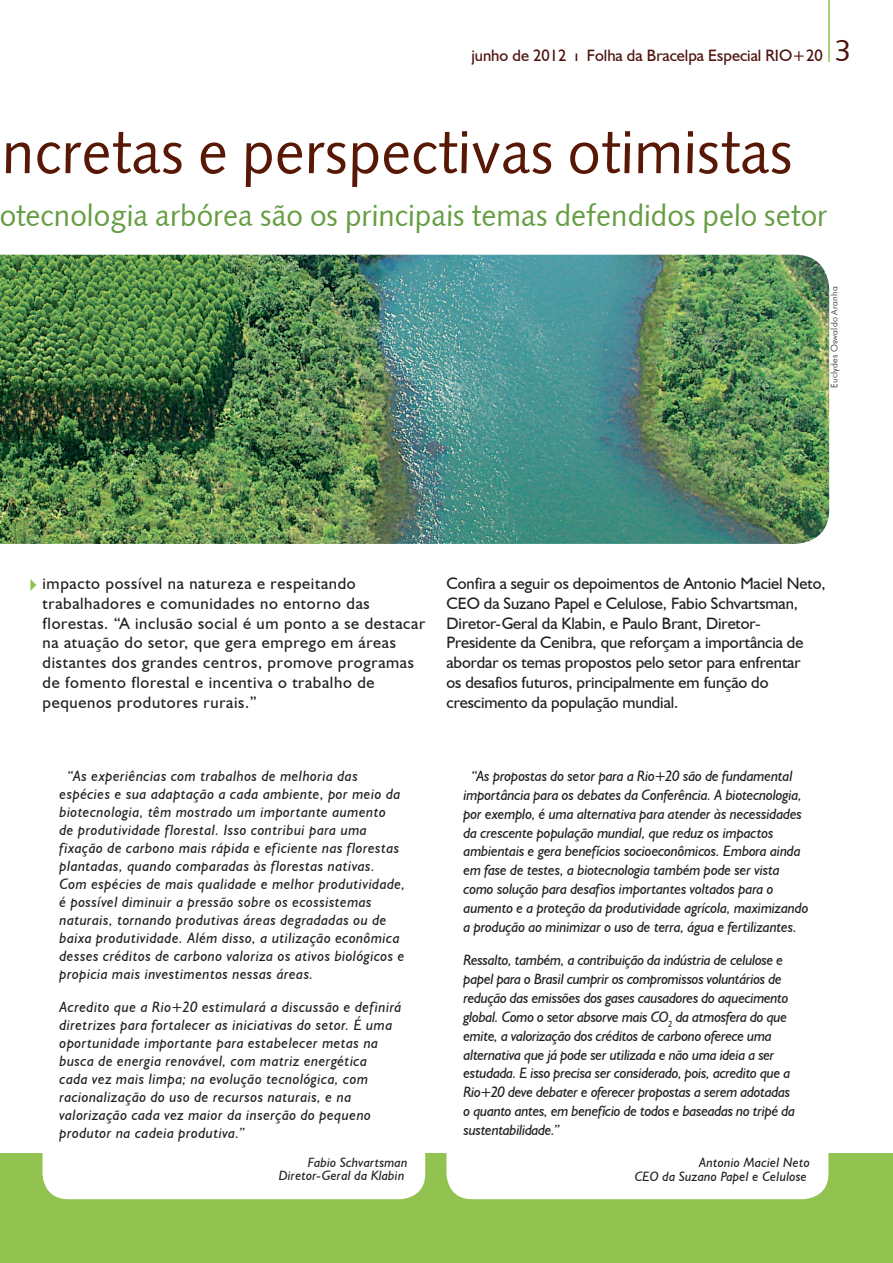
<style>
.page{position:relative;width:893px;height:1263px;background:#fff}
.page>*{position:absolute;margin:0;border:0;box-sizing:border-box;transform-origin:0 0}
.t1{font:60px "Humanist 531 BT Roman A";color:#591805}
.t2{font:30px "Humanist 531 BT Roman A";color:#659d42}
.t3{font:30px "Humanist 531 BT Roman A";color:#4b110b}
.Texto{font:16.5px/19.8px "Humanist 521 BT";letter-spacing:-.005em;color:#231f20}
.Texto-2{font:16.5px/19.8px "Humanist 521 BT";letter-spacing:.04em;color:#231f20}
.t4{font:16.5px "Humanist 521 BT";color:#4b110b}
.Texto_Box{font:italic 15px/18px "Humanist 521 BT";letter-spacing:.03em;color:#231f20}
.Texto_Box-2{font:italic 15px/18.8px "Humanist 521 BT";letter-spacing:-.02em;color:#231f20}
.Texto_Box-3{font:italic 15px/18.8px "Humanist 521 BT";letter-spacing:-.01em;color:#231f20}
.Legenda{font:italic 13.5px "Humanist 521 BT";letter-spacing:.015em;color:#231f20}
.Crédito{font:300 9px "Futura BT";letter-spacing:.015em;color:#231f20}
</style>
<div class="page">
<hr style="left:828px;top:0;width:2px;height:62px;background:#92c250">
<div style="left:0;top:1153px;width:893px;height:110px;background:#92c250"></div>
<div style="left:43px;top:753px;width:382px;height:446px;background:#fff;border-radius:26px"></div>
<div style="left:446px;top:753px;width:382px;height:446px;background:#fff;border-radius:26px"></div>
<svg style="left:30px;top:579px;width:6px;height:12px"></svg>
<img style="left:0;top:255px;width:829px;height:289px">
<p class="t4" style="left:471px;top:45px;width:353px">junho de 2012 ı Folha da Bracelpa Especial RIO+20</p>
<p class="t3" style="left:834px;top:32px;width:18px">3</p>
<h1 class="t1" style="left:2px;top:114px;width:793px">ncretas e perspectivas otimistas</h1>
<h2 class="t2" style="left:-1px;top:196px;width:830px">otecnologia arbórea são os principais temas defendidos pelo setor</h2>
<p class="Crédito" style="left:829px;top:388px;width:103px;rotate:-90deg">Euclydes Oswaldo Aranha</p>
<p class="Texto-2" style="left:43px;top:573px;width:384px">impacto possível na natureza e respeitando trabalhadores e comunidades no entorno das florestas. “A inclusão social é um ponto a se destacar na atuação do setor, que gera emprego em áreas distantes dos grandes centros, promove programas de fomento florestal e incentiva o trabalho de pequenos produtores rurais.”</p>
<p class="Texto" style="left:446px;top:573px;width:381px">Confira a seguir os depoimentos de Antonio Maciel Neto, CEO da Suzano Papel e Celulose, Fabio Schvartsman, Diretor-Geral da Klabin, e Paulo Brant, Diretor-Presidente da Cenibra, que reforçam a importância de abordar os temas propostos pelo setor para enfrentar<br>os desafios futuros, principalmente em função do crescimento da população mundial.</p>
<p class="Texto_Box" style="left:60px;top:767px;width:347px;text-indent:8px">“As experiências com trabalhos de melhoria das espécies e sua adaptação a cada ambiente, por meio da biotecnologia, têm mostrado um importante aumento<br>de produtividade florestal. Isso contribui para uma fixação de carbono mais rápida e eficiente nas florestas plantadas, quando comparadas às florestas nativas.<br>Com espécies de mais qualidade e melhor produtividade, é possível diminuir a pressão sobre os ecossistemas naturais, tornando produtivas áreas degradadas ou de baixa produtividade. Além disso, a utilização econômica desses créditos de carbono valoriza os ativos biológicos e propicia mais investimentos nessas áreas.</p>
<p class="Texto_Box" style="left:60px;top:998px;width:343px">Acredito que a Rio+20 estimulará a discussão e definirá diretrizes para fortalecer as iniciativas do setor. É uma oportunidade importante para estabelecer metas na busca de energia renovável, com matriz energética<br>cada vez mais limpa; na evolução tecnológica, com racionalização do uso de recursos naturais, e na valorização cada vez maior da inserção do pequeno produtor na cadeia produtiva.”</p>
<p class="Legenda" style="left:308px;top:1154px;width:101px">Fabio Schvartsman</p>
<p class="Legenda" style="left:279px;top:1167px;width:127px">Diretor-Geral da Klabin</p>
<p class="Texto_Box-3" style="left:463px;top:766px;width:347px;text-indent:8px">“As propostas do setor para a Rio+20 são de fundamental importância para os debates da Conferência. A biotecnologia, por exemplo, é uma alternativa para atender às necessidades da crescente população mundial, que reduz os impactos ambientais e gera benefícios socioeconômicos. Embora ainda em fase de testes, a biotecnologia também pode ser vista como solução para desafios importantes voltados para o aumento e a proteção da produtividade agrícola, maximizando a produção ao minimizar o uso de terra, água e fertilizantes.</p>
<p class="Texto_Box-2" style="left:463px;top:951px;width:333px">Ressalto, também, a contribuição da indústria de celulose e papel para o Brasil cumprir os compromissos voluntários de redução das emissões dos gases causadores do aquecimento global. Como o setor absorve mais CO<sub>2</sub> da atmosfera do que emite, a valorização dos créditos de carbono oferece uma alternativa que já pode ser utilizada e não uma ideia a ser estudada. E isso precisa ser considerado, pois, acredito que a Rio+20 deve debater e oferecer propostas a serem adotadas o quanto antes, em benefício de todos e baseadas no tripé da sustentabilidade.”</p>
<p class="Legenda" style="left:699px;top:1154px;width:112px">Antonio Maciel Neto</p>
<p class="Legenda" style="left:635px;top:1168px;width:174px">CEO da Suzano Papel e Celulose</p>
</div>
